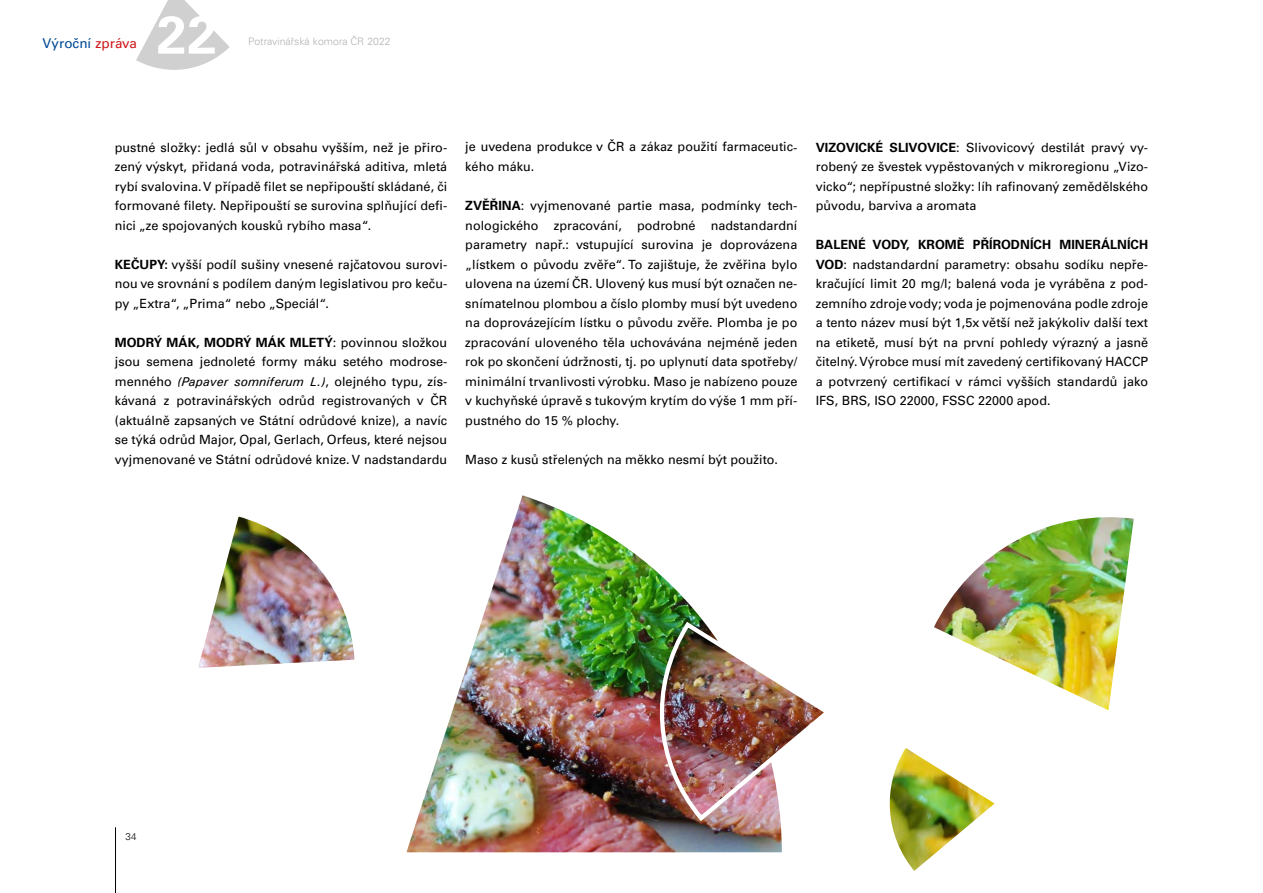
<style>
.page{position:relative;width:1263px;height:893px;background:#fff}
.page>*{position:absolute;margin:0;border:0;box-sizing:border-box;transform-origin:0 0}
.t1{font:700 53.1px "Univers";color:#fff}
.t2{font:13.5px "Univers";color:#004995}
.t3{font:12.75px/19.5px "Univers";letter-spacing:.005em;color:#000;text-align:justify}
.t4{font:300 10.35px "Univers";color:#b3b2b2}
.t5{font:300 9.75px "Univers";color:#000}
.s1{color:#cd1719}
.s2{font-weight:700}
.s3{font-style:italic}
</style>
<div class="page">
<svg style="left:136px;top:0;width:94px;height:70px"></svg>
<hr style="left:115px;top:827px;width:1px;height:66px;background:#000">
<img style="left:406px;top:495px;width:376px;height:358px">
<img style="left:649px;top:619px;width:175px;height:205px">
<img style="left:934px;top:517px;width:200px;height:193px">
<img style="left:198px;top:516px;width:157px;height:152px">
<img style="left:889px;top:748px;width:106px;height:123px">
<p class="t2" style="left:43px;top:35px;width:96px">Výroční <span class="s1">zpráva</span></p>
<h1 class="t1" style="left:157px;top:3px;width:62px">22</h1>
<p class="t4" style="left:248px;top:35px;width:144px">Potravinářská komora ČR 2022</p>
<p class="t3" style="left:115px;top:137px;width:334px">pustné složky: jedlá sůl v obsahu vyšším, než je přiro&shy;zený výskyt, přidaná voda, potravinářská aditiva, mletá rybí svalovina. V případě filet se nepřipouští skládané, či formované filety. Nepřipouští se surovina splňující defi&shy;nici „ze spojovaných kousků rybího masa“.</p>
<p class="t3" style="left:115px;top:254px;width:334px"><span class="s2">KEČUPY:</span> vyšší podíl sušiny vnesené rajčatovou surovi&shy;nou ve srovnání s podílem daným legislativou pro keču&shy;py „Extra“, „Prima“ nebo „Speciál“.</p>
<p class="t3" style="left:115px;top:332px;width:334px"><span class="s2">MODRÝ MÁK, MODRÝ MÁK MLETÝ</span>: povinnou složkou jsou semena jednoleté formy máku setého modrose&shy;menného <span class="s3">(Papaver somniferum L.)</span>, olejného typu, zís&shy;kávaná z potravinářských odrůd registrovaných v ČR (aktuálně zapsaných ve Státní odrůdové knize), a navíc se týká odrůd Major, Opal, Gerlach, Orfeus, které nejsou vyjmenované ve Státní odrůdové knize. V nadstandardu</p>
<p class="t3" style="left:465px;top:137px;width:334px">je uvedena produkce v ČR a zákaz použití farmaceutic&shy;kého máku.</p>
<p class="t3" style="left:465px;top:196px;width:334px"><span class="s2">ZVĚŘINA</span>: vyjmenované partie masa, podmínky tech&shy;nologického zpracování, podrobné nadstandardní parametry např.: vstupující surovina je doprovázena „lístkem o původu zvěře“. To zajištuje, že zvěřina bylo ulovena na území ČR. Ulovený kus musí být označen ne&shy;snímatelnou plombou a číslo plomby musí být uvedeno na doprovázejícím lístku o původu zvěře. Plomba je po zpracování uloveného těla uchovávána nejméně jeden rok po skončení údržnosti, tj. po uplynutí data spotřeby/ minimální trvanlivosti výrobku. Maso je nabízeno pouze v kuchyňské úpravě s tukovým krytím do výše 1 mm pří&shy;pustného do 15 % plochy.</p>
<p class="t3" style="left:465px;top:449px;width:314px">Maso z kusů střelených na měkko nesmí být použito.</p>
<p class="t3" style="left:816px;top:137px;width:334px"><span class="s2">VIZOVICKÉ SLIVOVICE</span>: Slivovicový destilát pravý vy&shy;robený ze švestek vypěstovaných v mikroregionu „Vizo&shy;vicko“; nepřípustné složky: líh rafinovaný zemědělského původu, barviva a aromata</p>
<p class="t3" style="left:816px;top:235px;width:334px"><span class="s2">BALENÉ VODY, KROMĚ PŘÍRODNÍCH MINERÁLNÍCH VOD</span>: nadstandardní parametry: obsahu sodíku nepře&shy;kračující limit 20 mg/l; balená voda je vyráběna z pod&shy;zemního zdroje vody; voda je pojmenována podle zdroje a tento název musí být 1,5x větší než jakýkoliv další text na etiketě, musí být na první pohledy výrazný a jasně čitelný. Výrobce musí mít zavedený certifikovaný HACCP a potvrzený certifikací v rámci vyšších standardů jako IFS, BRS, ISO 22000, FSSC 22000 apod.</p>
<p class="t5" style="left:125px;top:830px;width:13px">34</p>
</div>
